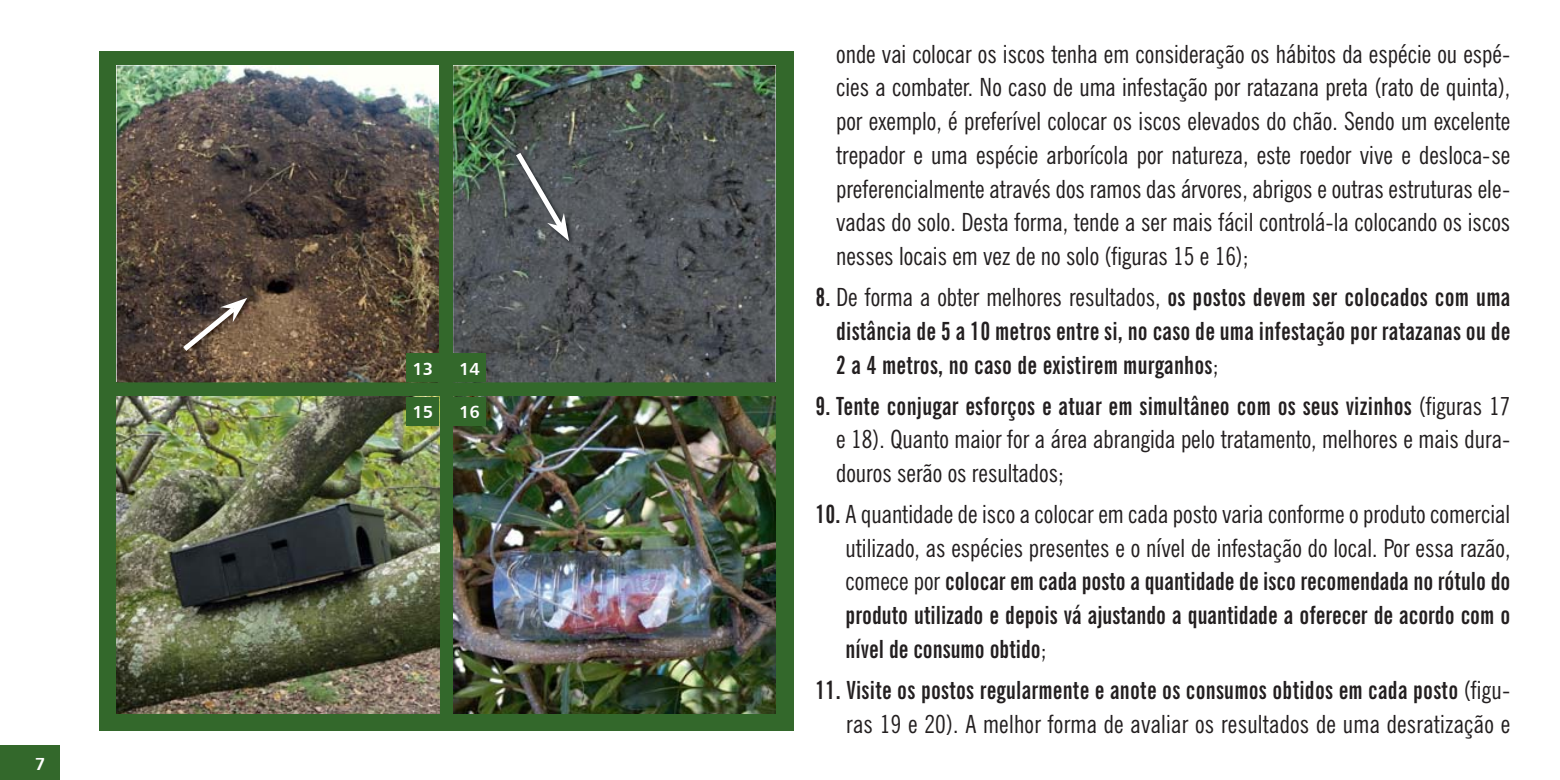
<style>
.page{position:relative;width:1560px;height:780px;background:#fff}
.page>*{position:absolute;margin:0;border:0;box-sizing:border-box;transform-origin:0 0}
.t1{font:condensed 25px/33.8px "News Gothic BT";color:#231f20;text-align:justify}
.t2{font:700 extra-condensed 25px/33.8px "News Gothic BT";letter-spacing:.005em;color:#231f20;text-align:justify}
.t3{font:17.5px "Humanist 777 BT Bold B";color:#fff}
.s1{font-weight:400;font-stretch:condensed}
.s2{font-weight:700;font-stretch:extra-condensed}
</style>
<div class="page">
<div style="left:0;top:745px;width:59px;height:35px;background:#33682b"></div>
<div style="left:99px;top:51px;width:695px;height:679px;background:#33682b"></div>
<img style="left:117px;top:66px;width:322px;height:316px">
<img style="left:453px;top:66px;width:322px;height:316px">
<img style="left:117px;top:396px;width:322px;height:317px">
<img style="left:453px;top:396px;width:322px;height:317px">
<div style="left:406px;top:353px;width:33px;height:29px;background:#33682b"></div>
<div style="left:453px;top:353px;width:32px;height:29px;background:#33682b"></div>
<div style="left:406px;top:396px;width:33px;height:29px;background:#33682b"></div>
<div style="left:453px;top:396px;width:32px;height:29px;background:#33682b"></div>
<img style="left:181px;top:296px;width:71px;height:60px">
<svg style="left:178px;top:298px;width:69px;height:58px;background:#6f5f53"></svg>
<img style="left:514px;top:151px;width:60px;height:95px">
<svg style="left:511px;top:147px;width:58px;height:94px;background:#63676b"></svg>
<p class="t3" style="left:35px;top:752px;width:12px">7</p>
<p class="t3" style="left:412px;top:357px;width:22px">13</p>
<p class="t3" style="left:459px;top:357px;width:22px">14</p>
<p class="t3" style="left:412px;top:400px;width:22px">15</p>
<p class="t3" style="left:459px;top:400px;width:22px">16</p>
<p class="t1" style="left:836px;top:38px;width:675px">onde vai colocar os iscos tenha em consideração os hábitos da espécie ou espé&shy;cies a combater. No caso de uma infestação por ratazana preta (rato de quinta), por exemplo, é preferível colocar os iscos elevados do chão. Sendo um excelente trepador e uma espécie arborícola por natureza, este roedor vive e desloca-se preferencialmente através dos ramos das árvores, abrigos e outras estruturas ele&shy;vadas do solo. Desta forma, tende a ser mais fácil controlá-la colocando os iscos nesses locais em vez de no solo (figuras 15 e 16);</p>
<p class="t2" style="left:836px;top:283px;width:676px;text-indent:-21px">8. <span class="s1">De forma a obter melhores resultados,</span> os postos devem ser colocados com uma distância de 5 a 10 metros entre si, no caso de uma infestação por ratazanas ou de 2 a 4 metros, no caso de existirem murganhos<span class="s1">;</span></p>
<p class="t1" style="left:836px;top:390px;width:675px;text-indent:-21px"><span class="s2">9. Tente conjugar esforços e atuar em simultâneo com os seus vizinhos</span> (figuras 17 e 18). Quanto maior for a área abrangida pelo tratamento, melhores e mais dura&shy;douros serão os resultados;</p>
<p class="t2" style="left:845px;top:500px;width:666px;text-indent:-30px">10. <span class="s1">A quantidade de isco a colocar em cada posto varia conforme o produto comercial utilizado, as espécies presentes e o nível de infestação do local. Por essa razão, comece por</span> colocar em cada posto a quantidade de isco recomendada no rótulo do produto utilizado e depois vá ajustando a quantidade a oferecer de acordo com o nível de consumo obtido<span class="s1">;</span></p>
<p class="t1" style="left:815px;top:674px;width:696px;text-align:right"><span class="s2">11. Visite os postos regularmente e anote os consumos obtidos em cada posto</span> (figu&shy;ras 19 e 20). A melhor forma de avaliar os resultados de uma desratização e</p>
</div>
